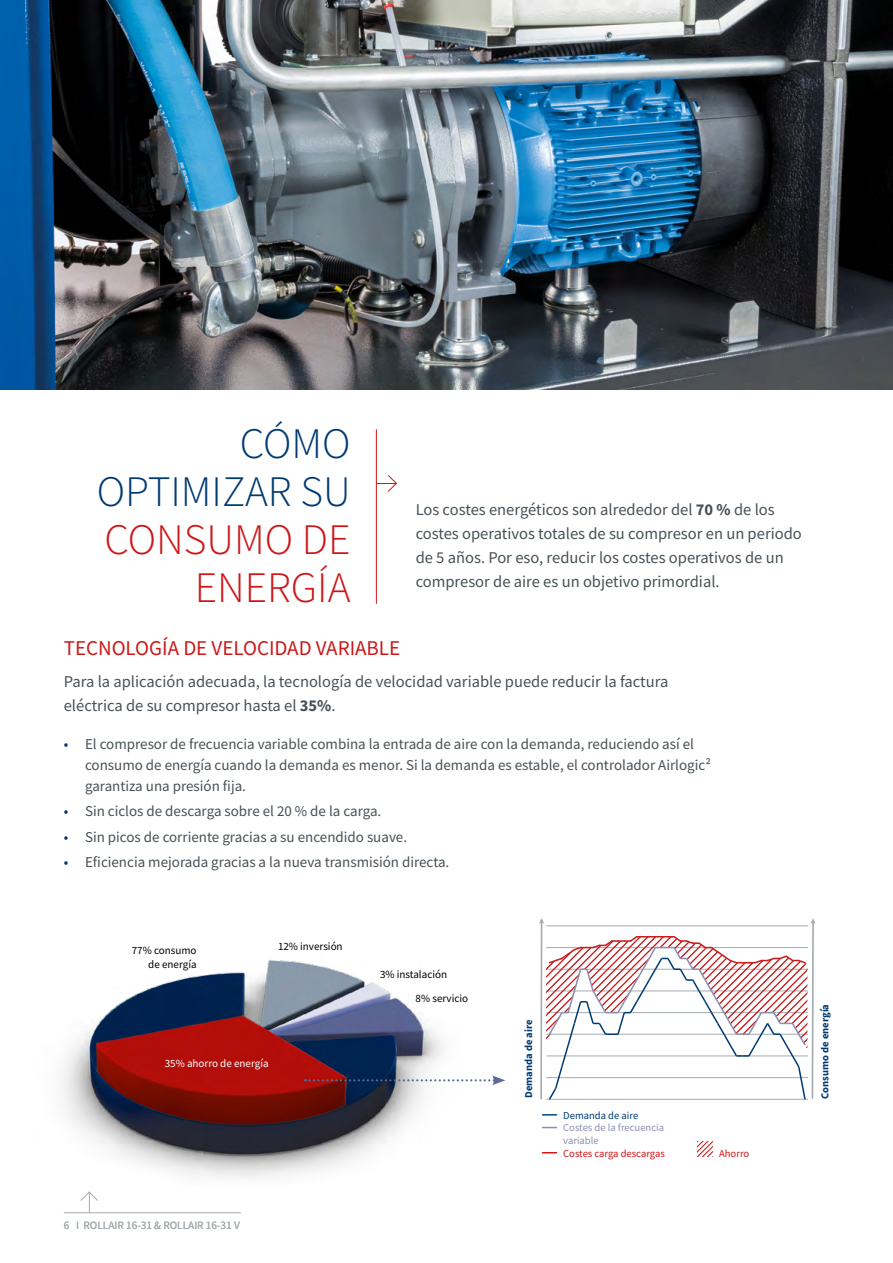
<style>
.page{position:relative;width:893px;height:1263px;background:#fff}
.page>*{position:absolute;margin:0;border:0;box-sizing:border-box;transform-origin:0 0}
.t1{font:300 43.5px/48px "Source Sans Pro";color:#cd1719;text-align:right}
.t2{font:300 43.5px/48px "Source Sans Pro";color:#003b72;text-align:right}
.t3{font:21px "Source Sans Pro";color:#cd1719}
.t4{font:16.5px/24px "Source Sans Pro";color:#485156}
.t5{font:15px/21px "Source Sans Pro";color:#485156}
.t6{font:11.25px "Source Sans Pro";color:#a4acb1}
.t7{font:10.95px/14px "Source Sans Pro";color:#000;text-align:right}
.t8{font:10.95px "Source Sans Pro";color:#fff}
.t9{font:700 10.65px "Source Sans Pro";color:#003b72}
.t10{font:10.65px/12.8px "Source Sans Pro";color:#8c8eb2}
.t11{font:10.65px "Source Sans Pro";color:#cd1719}
.t12{font:10.65px "Source Sans Pro";color:#003b72}
.s1{font-weight:700}
.s2{color:#003b72}
</style>
<div class="page">
<img style="left:0;top:0;width:893px;height:389px">
<img style="left:62px;top:960px;width:381px;height:218px">
<svg style="left:305px;top:1075px;width:200px;height:10px"></svg>
<svg style="left:80px;top:1191px;width:18px;height:21px"></svg>
<hr style="left:64px;top:1212px;width:177px;height:1px;background:#a4acb1">
<svg style="left:543px;top:1114px;width:13px;height:1px"></svg>
<svg style="left:543px;top:1127px;width:13px;height:1px"></svg>
<svg style="left:543px;top:1152px;width:13px;height:1px"></svg>
<svg style="left:698px;top:1141px;width:15px;height:16px"></svg>
<svg style="left:539px;top:918px;width:276px;height:182px"></svg>
<svg style="left:377px;top:475px;width:20px;height:17px"></svg>
<hr style="left:376px;top:430px;width:1px;height:173px;background:#cd1719">
<h1 class="t2" style="left:97px;top:419px;width:255px">CÓMO<br>OPTIMIZAR SU</h1>
<h1 class="t1" style="left:104px;top:515px;width:248px">CONSUMO DE<br>ENERGÍA</h1>
<p class="t4" style="left:416px;top:497px;width:388px">Los costes energéticos son alrededor del <span class="s1">70 %</span> de los costes operativos totales de su compresor en un periodo de 5 años. Por eso, reducir los costes operativos de un compresor de aire es un objetivo primordial.</p>
<h2 class="t3" style="left:64px;top:634px;width:338px">TECNOLOGÍA DE VELOCIDAD VARIABLE</h2>
<p class="t4" style="left:64px;top:669px;width:606px">Para la aplicación adecuada, la tecnología de velocidad variable puede reducir la factura eléctrica de su compresor hasta el <span class="s1">35%</span>.</p>
<p class="t5" style="left:85px;top:733px;width:627px;text-indent:-21px"><span class="s2">•</span> El compresor de frecuencia variable combina la entrada de aire con la demanda, reduciendo así el consumo de energía cuando la demanda es menor. Si la demanda es estable, el controlador Airlogic² garantiza una presión fija.</p>
<p class="t5" style="left:64px;top:801px;width:319px"><span class="s2">•</span> Sin ciclos de descarga sobre el 20 % de la carga.</p>
<p class="t5" style="left:64px;top:826px;width:345px"><span class="s2">•</span> Sin picos de corriente gracias a su encendido suave.</p>
<p class="t5" style="left:64px;top:851px;width:387px"><span class="s2">•</span> Eficiencia mejorada gracias a la nueva transmisión directa.</p>
<p class="t7" style="left:132px;top:943px;width:66px">77% consumo de energía</p>
<p class="t7" style="left:278px;top:939px;width:66px">12% inversión</p>
<p class="t8" style="left:165px;top:1056px;width:105px">35% ahorro de energía</p>
<p class="t7" style="left:380px;top:967px;width:69px">3% instalación</p>
<p class="t7" style="left:416px;top:991px;width:54px">8% servicio</p>
<p class="t6" style="left:64px;top:1218px;width:178px">6 I ROLLAIR 16-31 &amp; ROLLAIR 16-31 V</p>
<p class="t9" style="left:521px;top:1098px;width:80px;rotate:-90deg">Demanda de aire</p>
<p class="t12" style="left:563px;top:1108px;width:76px">Demanda de aire</p>
<p class="t10" style="left:563px;top:1121px;width:102px">Costes de la frecuencia variable</p>
<p class="t11" style="left:563px;top:1146px;width:103px">Costes carga descargas</p>
<p class="t11" style="left:719px;top:1146px;width:32px">Ahorro</p>
<p class="t9" style="left:818px;top:1099px;width:96px;rotate:-90deg">Consumo de energía</p>
</div>
